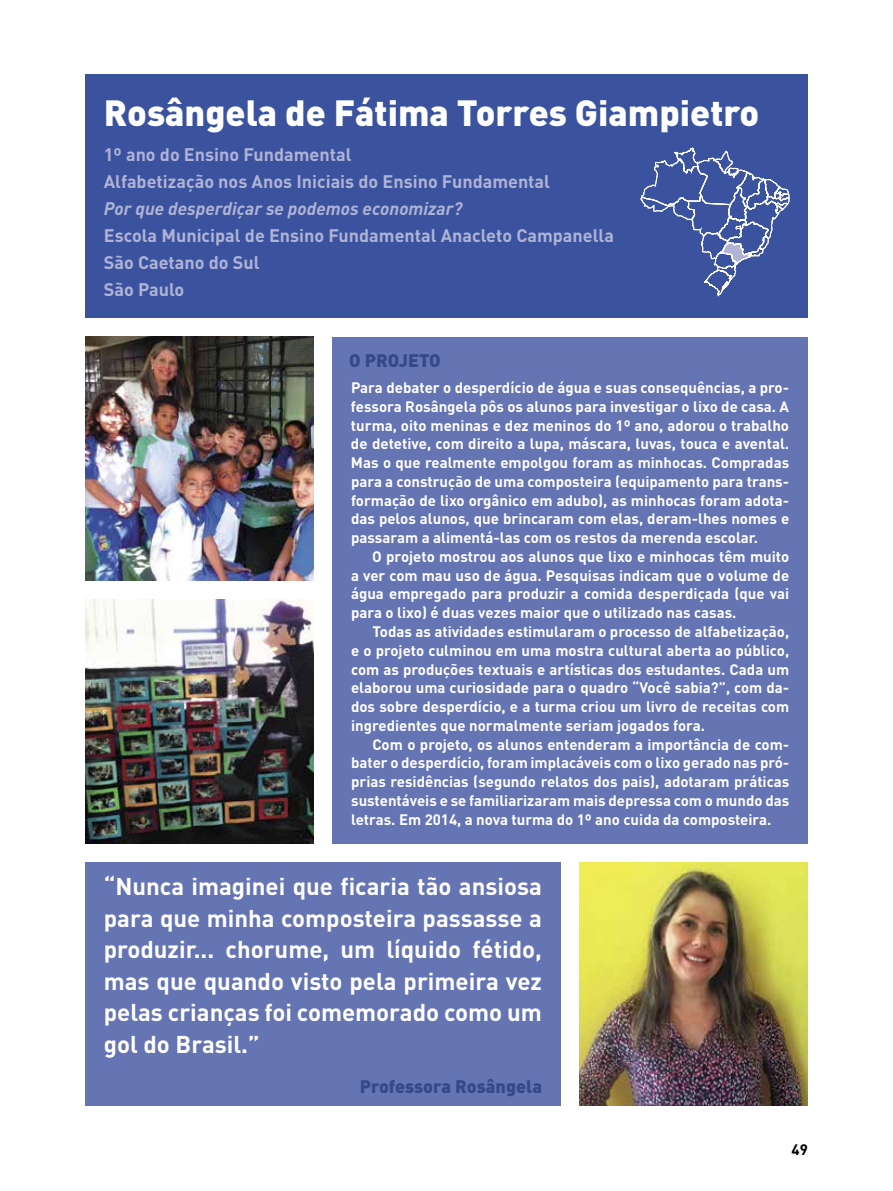
<style>
.page{position:relative;width:893px;height:1191px;background:#fff}
.page>*{position:absolute;margin:0;border:0;box-sizing:border-box;transform-origin:0 0}
.t1{font:900 36px "DIN";color:#fff}
.t2{font:700 24px/31.5px "DIN";color:#fff;text-align:justify}
.t3{font:700 18px/27px "DIN";color:#afb3d6}
.t4{font:italic 700 18px "DIN";color:#afb3d6}
.t5{font:900 18px "DIN";color:#35498a}
.t6{font:700 15px/18.8px "DIN";color:#fff;text-align:justify}
.t7{font:700 15px "DIN";color:#000}
</style>
<div class="page">
<img style="left:579px;top:862px;width:229px;height:244px">
<div style="left:85px;top:862px;width:476px;height:244px;background:#6574b2"></div>
<img style="left:85px;top:599px;width:228px;height:244px">
<div style="left:332px;top:337px;width:476px;height:506px;background:#6574b2"></div>
<img style="left:85px;top:337px;width:228px;height:244px">
<div style="left:85px;top:74px;width:723px;height:244px;background:#3b539e"></div>
<svg style="left:640px;top:147px;width:150px;height:149px"></svg>
<h1 class="t1" style="left:104px;top:89px;width:657px">Rosângela de Fátima Torres Giampietro</h1>
<p class="t3" style="left:104px;top:140px;width:448px">1º ano do Ensino Fundamental<br>Alfabetização nos Anos Iniciais do Ensino Fundamental</p>
<p class="t4" style="left:104px;top:197px;width:360px">Por que desperdiçar se podemos economizar?</p>
<p class="t3" style="left:104px;top:221px;width:512px">Escola Municipal de Ensino Fundamental Anacleto Campanella<br>São Caetano do Sul<br>São Paulo</p>
<p class="t5" style="left:349px;top:348px;width:11px">opro</p>
<p class="t5" style="left:399px;top:348px;width:21px">jeto</p>
<p class="t6" style="left:351px;top:378px;width:440px">Para debater o desperdício de água e suas consequências, a pro&shy;fessora Rosângela pôs os alunos para investigar o lixo de casa. A turma, oito meninas e dez meninos do 1º ano, adorou o trabalho de detetive, com direito a lupa, máscara, luvas, touca e avental.<br>Mas o que realmente empolgou foram as minhocas. Compradas para a construção de uma composteira (equipamento para trans&shy;formação de lixo orgânico em adubo), as minhocas foram adota&shy;das pelos alunos, que brincaram com elas, deram-lhes nomes e passaram a alimentá-las com os restos da merenda escolar.</p>
<p class="t6" style="left:351px;top:546px;width:440px;text-indent:21px">O projeto mostrou aos alunos que lixo e minhocas têm muito a ver com mau uso de água. Pesquisas indicam que o volume de água empregado para produzir a comida desperdiçada (que vai para o lixo) é duas vezes maior que o utilizado nas casas.</p>
<p class="t6" style="left:351px;top:621px;width:440px;text-indent:21px">Todas as atividades estimularam o processo de alfabetização, e o projeto culminou em uma mostra cultural aberta ao público, com as produções textuais e artísticas dos estudantes. Cada um elaborou uma curiosidade para o quadro “Você sabia?”, com da&shy;dos sobre desperdício, e a turma criou um livro de receitas com ingredientes que normalmente seriam jogados fora.</p>
<p class="t6" style="left:351px;top:734px;width:440px;text-indent:21px">Com o projeto, os alunos entenderam a importância de com&shy;bater o desperdício, foram implacáveis com o lixo gerado nas pró&shy;prias residências (segundo relatos dos pais), adotaram práticas sustentáveis e se familiarizaram mais depressa com o mundo das letras. Em 2014, a nova turma do 1º ano cuida da composteira.</p>
<h2 class="t2" style="left:104px;top:869px;width:440px">“Nunca imaginei que ficaria tão ansiosa para que minha composteira passasse a produzir... chorume, um líquido fétido, mas que quando visto pela primeira vez pelas crianças foi comemorado como um gol do Brasil.”</h2>
<p class="t5" style="left:360px;top:1074px;width:184px">Professora Rosângela</p>
<p class="t7" style="left:792px;top:1139px;width:18px">49</p>
</div>
